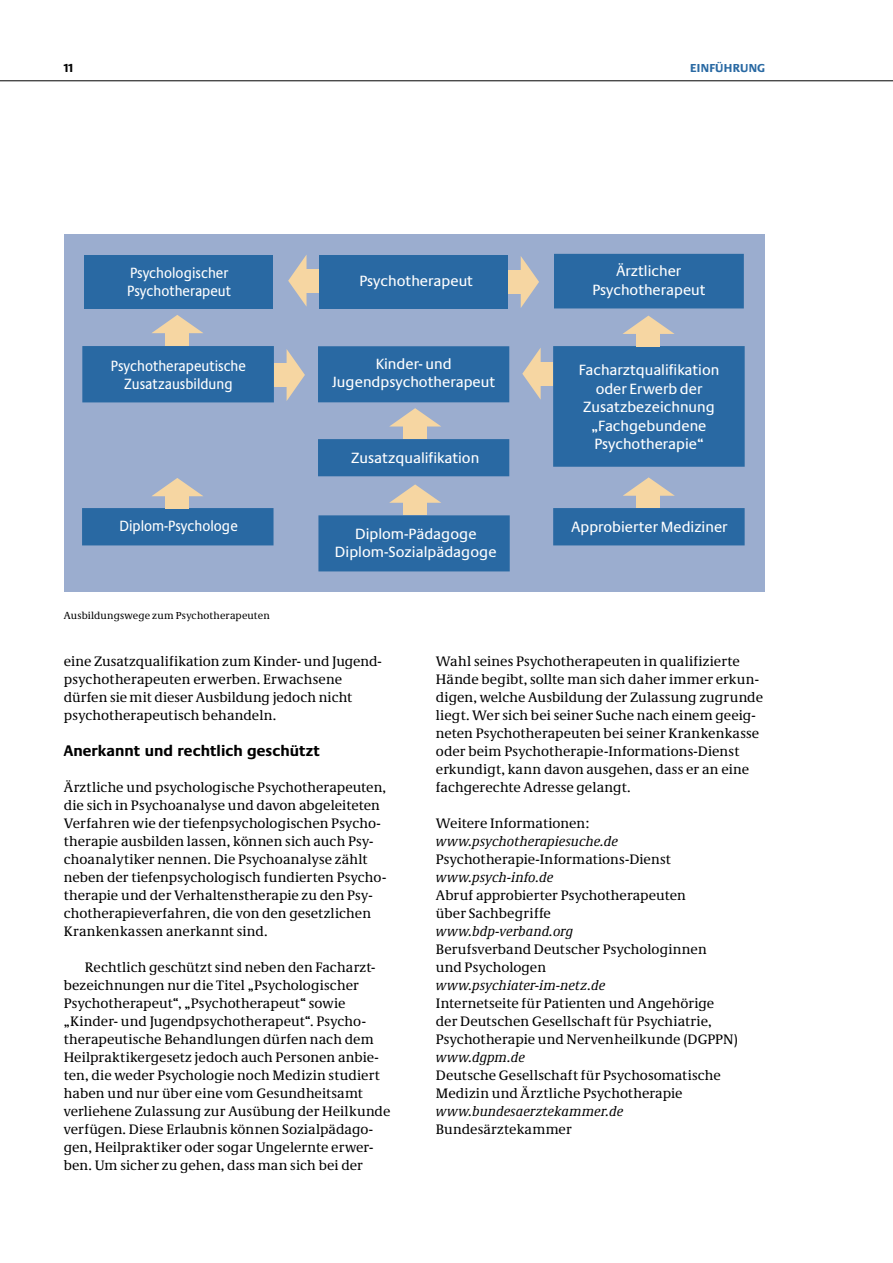
<style>
.page{position:relative;width:893px;height:1263px;background:#fff}
.page>*{position:absolute;margin:0;border:0;box-sizing:border-box;transform-origin:0 0}
.t1{font:700 15.75px "Neue Praxis";letter-spacing:.005em;color:#000}
.t2{font:15.45px/18.5px "Neue Praxis";color:#fff;text-align:center}
.t3{font:15.45px/18.5px "Neue Praxis";color:#fff;scale:.91 1}
.t4{font:14.25px/18px "Neue Demos";letter-spacing:.005em;color:#000}
.t5{font:italic 14.25px "Neue Demos";color:#000}
.t6{font:700 12px "Neue Praxis";letter-spacing:.02em;color:#2969a3}
.t7{font:700 12px "Neue Praxis";color:#000}
.t8{font:10.5px "Neue Demos";letter-spacing:.015em;color:#000}
</style>
<div class="page">
<hr style="left:0;top:80px;width:893px;height:1px;background:#000">
<div style="left:64px;top:234px;width:700px;height:358px;background:#9badcf"></div>
<div style="left:84px;top:348px;width:188px;height:53px;background:#2969a3"></div>
<div style="left:82px;top:346px;width:192px;height:56px;border:3px solid #2969a3"></div>
<div style="left:319px;top:441px;width:189px;height:34px;background:#2969a3"></div>
<div style="left:318px;top:439px;width:191px;height:37px;border:3px solid #2969a3"></div>
<div style="left:320px;top:517px;width:188px;height:53px;background:#2969a3"></div>
<div style="left:318px;top:515px;width:192px;height:56px;border:3px solid #2969a3"></div>
<div style="left:555px;top:510px;width:188px;height:34px;background:#2969a3"></div>
<div style="left:553px;top:508px;width:192px;height:37px;border:3px solid #2969a3"></div>
<div style="left:84px;top:510px;width:188px;height:34px;background:#2969a3"></div>
<div style="left:82px;top:508px;width:192px;height:37px;border:3px solid #2969a3"></div>
<div style="left:555px;top:255px;width:188px;height:53px;background:#2969a3"></div>
<div style="left:554px;top:254px;width:190px;height:54px;border:2px solid #2969a3"></div>
<div style="left:555px;top:348px;width:188px;height:117px;background:#2969a3"></div>
<div style="left:553px;top:346px;width:192px;height:121px;border:3px solid #2969a3"></div>
<div style="left:319px;top:348px;width:189px;height:53px;background:#2969a3"></div>
<div style="left:318px;top:346px;width:191px;height:56px;border:3px solid #2969a3"></div>
<div style="left:84px;top:255px;width:188px;height:53px;background:#2969a3"></div>
<div style="left:319px;top:255px;width:189px;height:53px;background:#2969a3"></div>
<div style="left:637px;top:490px;width:23px;height:18px;background:#f6d6a2"></div>
<svg style="left:623px;top:477px;width:52px;height:19px"></svg>
<div style="left:636px;top:328px;width:24px;height:18px;background:#f6d6a2"></div>
<svg style="left:623px;top:316px;width:52px;height:18px"></svg>
<div style="left:165px;top:490px;width:24px;height:19px;background:#f6d6a2"></div>
<svg style="left:152px;top:478px;width:51px;height:18px"></svg>
<div style="left:165px;top:327px;width:24px;height:19px;background:#f6d6a2"></div>
<svg style="left:152px;top:315px;width:51px;height:18px"></svg>
<div style="left:403px;top:497px;width:24px;height:18px;background:#f6d6a2"></div>
<svg style="left:389px;top:484px;width:52px;height:19px"></svg>
<div style="left:300px;top:269px;width:19px;height:24px;background:#f6d6a2"></div>
<svg style="left:288px;top:255px;width:18px;height:51px"></svg>
<div style="left:535px;top:362px;width:18px;height:24px;background:#f6d6a2"></div>
<svg style="left:522px;top:348px;width:19px;height:52px"></svg>
<div style="left:274px;top:363px;width:19px;height:23px;background:#f6d6a2"></div>
<svg style="left:287px;top:350px;width:18px;height:50px"></svg>
<div style="left:508px;top:270px;width:19px;height:23px;background:#f6d6a2"></div>
<svg style="left:521px;top:256px;width:18px;height:52px"></svg>
<div style="left:403px;top:420px;width:24px;height:19px;background:#f6d6a2"></div>
<svg style="left:390px;top:408px;width:51px;height:18px"></svg>
<p class="t7" style="left:64px;top:61px;width:11px">11</p>
<p class="t6" style="left:690px;top:61px;width:77px">EINFÜHRUNG</p>
<p class="t3" style="left:127px;top:263px;width:115px">Psychologischer<br>Psychotherapeut</p>
<p class="t2" style="left:359px;top:272px;width:115px">Psychotherapeut</p>
<p class="t2" style="left:592px;top:262px;width:115px">Ärztlicher<br>Psychotherapeut</p>
<p class="t2" style="left:332px;top:354px;width:164px">Kinder- und<br>Jugendpsychotherapeut</p>
<p class="t3" style="left:111px;top:356px;width:150px;text-align:center">Psychotherapeutische<br>Zusatzausbildung</p>
<p class="t2" style="left:579px;top:361px;width:142px">Facharztqualifikation oder Erwerb der<br>Zusatzbezeichnung „Fachgebundene<br>Psychotherapie“</p>
<p class="t2" style="left:351px;top:448px;width:130px">Zusatzqualifikation</p>
<p class="t3" style="left:119px;top:517px;width:132px">Diplom-Psychologe</p>
<p class="t2" style="left:572px;top:517px;width:158px">Approbierter Mediziner</p>
<p class="t2" style="left:335px;top:524px;width:163px">Diplom-Pädagoge<br>Diplom-Sozialpädagoge</p>
<p class="t8" style="left:64px;top:609px;width:208px">Ausbildungswege zum Psychotherapeuten</p>
<p class="t4" style="left:64px;top:652px;width:319px">eine Zusatzqualifikation zum Kinder- und Jugend - psychotherapeuten erwerben. Erwachsene dürfen sie mit dieser Ausbildung jedoch nicht psychotherapeutisch behandeln.</p>
<p class="t1" style="left:64px;top:741px;width:258px">Anerkannt und rechtlich geschützt</p>
<p class="t4" style="left:64px;top:778px;width:324px">Ärztliche und psychologische Psychotherapeuten, die sich in Psychoanalyse und davon abgeleiteten Verfahren wie der tiefenpsychologischen Psycho&shy;therapie ausbilden lassen, können sich auch Psy&shy;choanalytiker nennen. Die Psychoanalyse zählt neben der tiefenpsychologisch fundierten Psycho&shy;therapie und der Verhaltenstherapie zu den Psy&shy;chotherapieverfahren, die von den gesetzlichen Krankenkassen anerkannt sind.</p>
<p class="t4" style="left:64px;top:958px;width:328px;text-indent:21px">Rechtlich geschützt sind neben den Facharzt&shy;bezeichnungen nur die Titel „Psychologischer Psychotherapeut“, „Psychotherapeut“ sowie „Kinder- und Jugendpsychotherapeut“. Psycho&shy;therapeutische Behandlungen dürfen nach dem Heilpraktikergesetz jedoch auch Personen anbie&shy;ten, die weder Psychologie noch Medizin studiert haben und nur über eine vom Gesundheitsamt verliehene Zulassung zur Ausübung der Heilkunde verfügen. Diese Erlaubnis können Sozialpädago&shy;gen, Heilpraktiker oder sogar Ungelernte erwer&shy;ben. Um sicher zu gehen, dass man sich bei der</p>
<p class="t4" style="left:436px;top:652px;width:329px">Wahl seines Psychotherapeuten in qualifizierte Hände begibt, sollte man sich daher immer erkun&shy;digen, welche Ausbildung der Zulassung zugrunde liegt. Wer sich bei seiner Suche nach einem geeig&shy;neten Psychotherapeuten bei seiner Krankenkasse oder beim Psychotherapie-Informations-Dienst erkundigt, kann davon ausgehen, dass er an eine fachgerechte Adresse gelangt.</p>
<p class="t4" style="left:436px;top:814px;width:155px">Weitere Informationen:</p>
<p class="t5" style="left:436px;top:833px;width:184px">www.psychotherapiesuche.de</p>
<p class="t4" style="left:436px;top:850px;width:237px">Psychotherapie-Informations-Dienst</p>
<p class="t5" style="left:436px;top:869px;width:119px">www.psych-info.de</p>
<p class="t4" style="left:436px;top:886px;width:251px">Abruf approbierter Psychotherapeuten über Sachbegriffe</p>
<p class="t5" style="left:436px;top:923px;width:139px">www.bdp-verband.org</p>
<p class="t4" style="left:436px;top:940px;width:272px">Berufsverband Deutscher Psychologinnen und Psychologen</p>
<p class="t5" style="left:436px;top:977px;width:171px">www.psychiater-im-netz.de</p>
<p class="t4" style="left:436px;top:994px;width:303px">Internetseite für Patienten und Angehörige der Deutschen Gesellschaft für Psychiatrie,<br>Psychotherapie und Nervenheilkunde (DGPPN)</p>
<p class="t5" style="left:436px;top:1048px;width:90px">www.dgpm.de</p>
<p class="t4" style="left:436px;top:1066px;width:287px">Deutsche Gesellschaft für Psychosomatische<br>Medizin und Ärztliche Psychotherapie</p>
<p class="t5" style="left:436px;top:1102px;width:189px">www.bundesaerztekammer.de</p>
<p class="t4" style="left:436px;top:1120px;width:137px">Bundesärztekammer</p>
</div>
